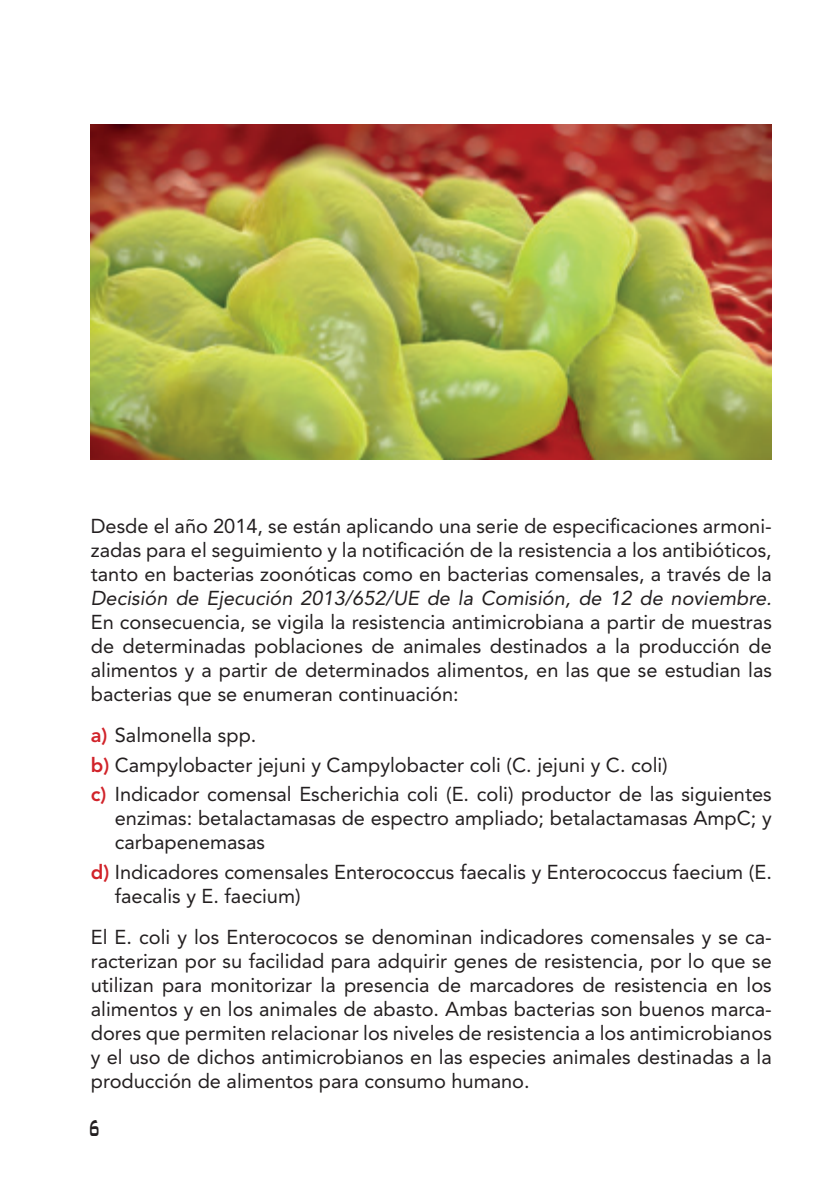
<style>
.page{position:relative;width:840px;height:1191px;background:#fff}
.page>*{position:absolute;margin:0;border:0;box-sizing:border-box;transform-origin:0 0}
.t1{font:500 30px "Bank Gothic";color:#231f20;scale:.5 1}
.t2{font:20px/24px "Avenir LT Std";color:#231f20;text-align:justify}
.t3{font:italic 20px "Avenir LT Std";color:#231f20}
.s1{font-weight:800;color:#d1232a}
</style>
<div class="page">
<img style="left:91px;top:125px;width:680px;height:334px">
<p class="t2" style="left:91px;top:514px;width:682px">Desde el año 2014, se están aplicando una serie de especificaciones armoni&shy;zadas para el seguimiento y la notificación de la resistencia a los antibióticos, tanto en bacterias zoonóticas como en bacterias comensales, a través de la</p>
<p class="t3" style="left:91px;top:586px;width:682px">Decisión de Ejecución 2013/652/UE de la Comisión, de 12 de noviembre.</p>
<p class="t2" style="left:91px;top:610px;width:682px">En consecuencia, se vigila la resistencia antimicrobiana a partir de muestras de determinadas poblaciones de animales destinados a la producción de alimentos y a partir de determinados alimentos, en las que se estudian las bacterias que se enumeran continuación:</p>
<p class="t2" style="left:91px;top:720px;width:682px;line-height:29.6px;text-align:left"><span class="s1">a)</span> Salmonella spp.<br><span class="s1">b)</span> Campylobacter jejuni y Campylobacter coli (C. jejuni y C. coli)<br><span class="s1">c)</span> Indicador comensal Escherichia coli (E. coli) productor de las siguientes</p>
<p class="t2" style="left:115px;top:806px;width:658px">enzimas: betalactamasas de espectro ampliado; betalactamasas AmpC; y carbapenemasas</p>
<p class="t2" style="left:115px;top:860px;width:658px;text-indent:-24px"><span class="s1">d)</span> Indicadores comensales Enterococcus faecalis y Enterococcus faecium (E. faecalis y E. faecium)</p>
<p class="t2" style="left:91px;top:925px;width:682px">El E. coli y los Enterococos se denominan indicadores comensales y se ca&shy;racterizan por su facilidad para adquirir genes de resistencia, por lo que se utilizan para monitorizar la presencia de marcadores de resistencia en los alimentos y en los animales de abasto. Ambas bacterias son buenos marca&shy;dores que permiten relacionar los niveles de resistencia a los antimicrobianos y el uso de dichos antimicrobianos en las especies animales destinadas a la producción de alimentos para consumo humano.</p>
<h1 class="t1" style="left:88px;top:1104px;width:25px">6</h1>
</div>
